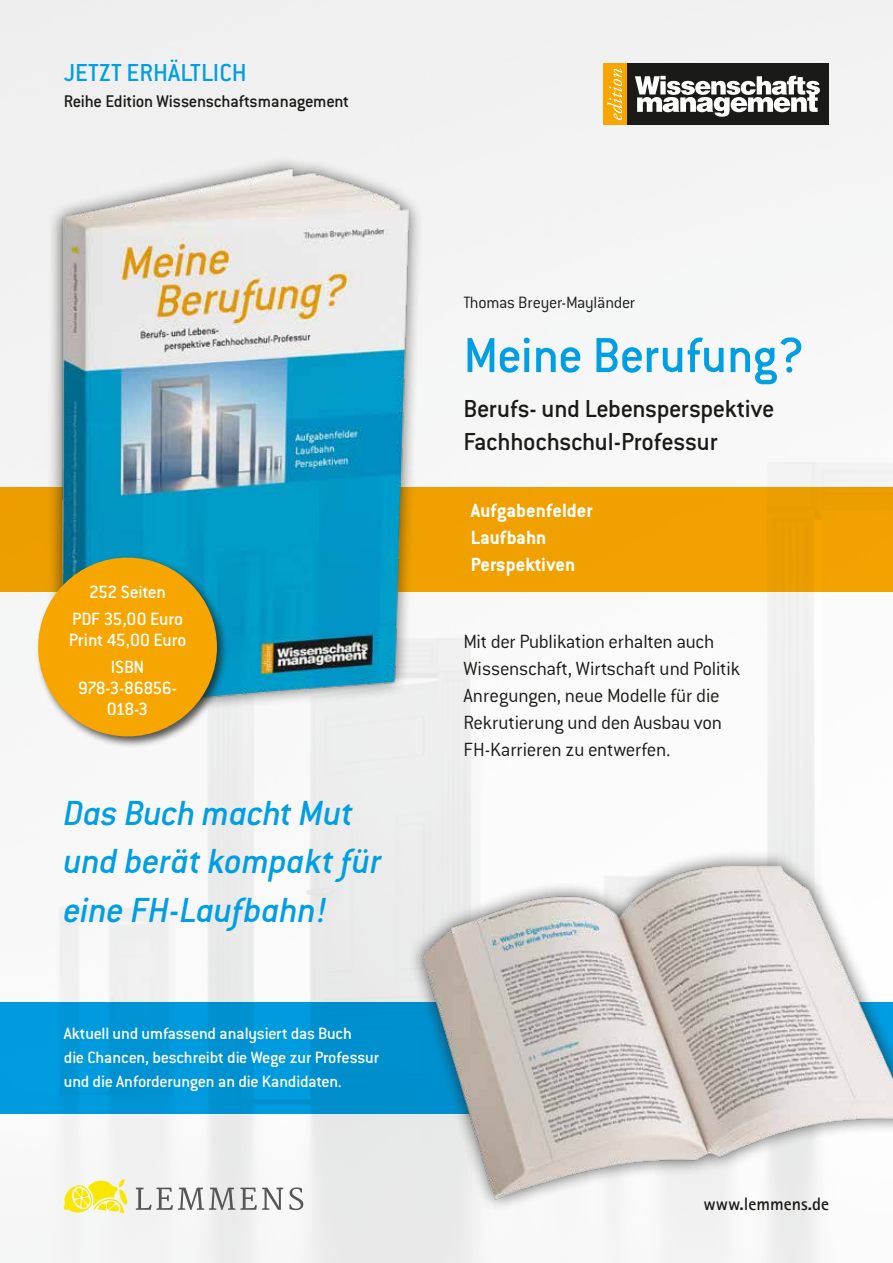
<style>
.page{position:relative;width:893px;height:1263px;background:#f5f5f5}
.page>*{position:absolute;margin:0;border:0;box-sizing:border-box;transform-origin:0 0}
.t1{font:500 54px "Conduit ITC Std";letter-spacing:-.015em;color:#009ee3}
.t2{font:italic 500 38.25px/48.8px "Conduit ITC Std";letter-spacing:-.01em;color:#009ee3}
.t3{font:500 27px/32.4px "Conduit ITC Std";letter-spacing:-.015em;color:#1a1a18}
.t4{font:500 27px "Conduit ITC Std";color:#009ee3}
.t5{font:300 21px/27px "Conduit ITC Std";letter-spacing:-.015em;color:#1a1a18}
.t6{font:700 21px/27px "Conduit ITC Std";color:#fff}
.t7{font:500 19.5px/27.5px "Conduit ITC Std";letter-spacing:-.02em;color:#fff;text-align:center}
.t8{font:500 19.5px/21px "Conduit ITC Std";letter-spacing:-.045em;color:#fff;text-align:center}
.t9{font:500 18.6px "Conduit ITC Std";letter-spacing:-.015em;color:#1a1a18}
.t10{font:500 18px/24px "Conduit ITC Std";letter-spacing:-.015em;color:#fff}
.t11{font:300 18px "Conduit ITC Std";letter-spacing:-.015em;color:#1a1a18}
.t12{font:700 18px "Rotis Sans Serif";color:#1a1a18}
</style>
<div class="page">
<div style="left:0;top:1002px;width:893px;height:112px;background:linear-gradient(to bottom,#0097d9,#0096d7)"></div>
<div style="left:0;top:487px;width:893px;height:104px;background:#f0a100"></div>
<img style="left:18px;top:152px;width:445px;height:590px">
<div style="left:603px;top:64px;width:226px;height:61px;background:#1a1a18"></div>
<div style="left:603px;top:64px;width:24px;height:61px;background:#f7a600"></div>
<svg style="left:635px;top:76px;width:185px;height:41px"></svg>
<svg style="left:607px;top:69px;width:15px;height:51px"></svg>
<div style="left:35px;top:554px;width:194px;height:194px;background:#1a1a18;opacity:.75"></div>
<div style="left:38px;top:558px;width:179px;height:178px;background:#f7a600;border-radius:50%"></div>
<svg style="left:136px;top:1187px;width:147px;height:23px"></svg>
<svg style="left:289px;top:1187px;width:14px;height:23px"></svg>
<svg style="left:64px;top:1179px;width:63px;height:34px"></svg>
<img style="left:360px;top:824px;width:533px;height:439px">
<p class="t4" style="left:64px;top:56px;width:185px">JETZT ERHÄLTLICH</p>
<p class="t9" style="left:64px;top:90px;width:287px">Reihe Edition Wissenschaftsmanagement</p>
<p class="t7" style="left:72px;top:577px;width:112px">252 Seiten<br>PDF 35,00 Euro</p>
<p class="t7" style="left:69px;top:626px;width:119px">Print 45,00 Euro<br>ISBN</p>
<p class="t8" style="left:78px;top:677px;width:100px">978-3-86856-<br>018-3</p>
<h2 class="t2" style="left:64px;top:787px;width:320px">Das Buch macht Mut und berät kompakt für eine FH-Laufbahn!</h2>
<p class="t10" style="left:64px;top:1021px;width:317px">Aktuell und umfassend analysiert das Buch<br>die Chancen, beschreibt die Wege zur Professur und die Anforderungen an die Kandidaten.</p>
<p class="t11" style="left:463px;top:291px;width:173px">Thomas Breyer-Mayländer</p>
<h1 class="t1" style="left:463px;top:323px;width:343px">Meine Berufung?</h1>
<p class="t3" style="left:463px;top:392px;width:312px">Berufs- und Lebensperspektive<br>Fachhochschul-Professur</p>
<p class="t6" style="left:471px;top:497px;width:123px">Aufgabenfelder<br>Laufbahn<br>Perspektiven</p>
<p class="t5" style="left:463px;top:627px;width:278px">Mit der Publikation erhalten auch Wissenschaft, Wirtschaft und Politik Anregungen, neue Modelle für die Rekrutierung und den Ausbau von FH-Karrieren zu entwerfen.</p>
<p class="t12" style="left:704px;top:1192px;width:127px">www.lemmens.de</p>
</div>
